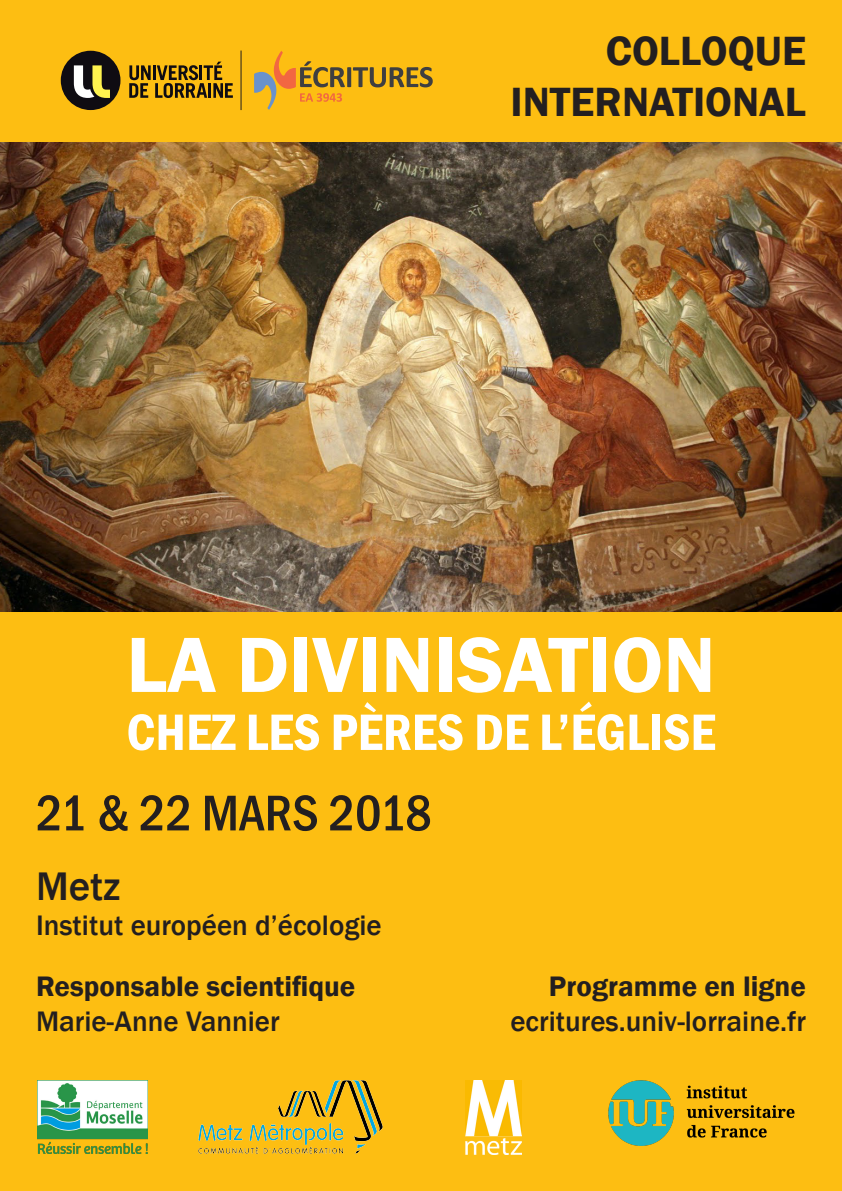
<style>
.page{position:relative;width:842px;height:1191px;background:#fdbe12}
.page>*{position:absolute;margin:0;border:0;box-sizing:border-box;transform-origin:0 0}
.t1{font:600 81px "Franklin Gothic";color:#fff}
.t2{font:600 condensed 53px "Franklin Gothic";color:#fff}
.t3{font:500 condensed 52px "Franklin Gothic";color:#231f20}
.t4{font:600 42px "Franklin Gothic";color:#231f20}
.t5{font:500 41px "Franklin Gothic";color:#231f20}
.t6{font:600 29px/34.8px "Franklin Gothic";color:#231f20}
.t7{font:500 29px "Franklin Gothic";color:#231f20}
.s1{font-weight:500}
</style>
<div class="page">
<img style="left:0;top:142px;width:842px;height:469px">
<svg style="left:129px;top:62px;width:104px;height:36px"></svg>
<div style="left:61px;top:51px;width:59px;height:59px;background:#0f0c12;border-radius:50%"></div>
<svg style="left:74px;top:65px;width:36px;height:33px"></svg>
<hr style="left:241px;top:51px;width:1px;height:59px;background:#231f20">
<svg style="left:254px;top:51px;width:179px;height:59px"></svg>
<img style="left:37px;top:1080px;width:111px;height:73px">
<img style="left:199px;top:1080px;width:184px;height:73px">
<img style="left:608px;top:1080px;width:187px;height:66px">
<img style="left:465px;top:1080px;width:56px;height:74px">
<p class="t4" style="left:606px;top:26px;width:202px">COLLOQUE</p>
<p class="t4" style="left:511px;top:76px;width:297px">INTERNATIONAL</p>
<p class="t1" style="left:126px;top:615px;width:591px">LA DIVINISATION</p>
<p class="t2" style="left:126px;top:697px;width:591px">CHEZ LES PÈRES DE L’ÉGLISE</p>
<p class="t3" style="left:36px;top:779px;width:397px">21 &amp; 22 MARS 2018</p>
<p class="t5" style="left:36px;top:861px;width:86px">Metz</p>
<p class="t7" style="left:36px;top:907px;width:347px">Institut européen d’écologie</p>
<p class="t6" style="left:36px;top:969px;width:321px">Responsable scientifique<br><span class="s1">Marie-Anne Vannier</span></p>
<p class="t6" style="left:549px;top:969px;width:258px">Programme en ligne</p>
<p class="t7" style="left:510px;top:1003px;width:297px">ecritures.univ-lorraine.fr</p>
</div>
